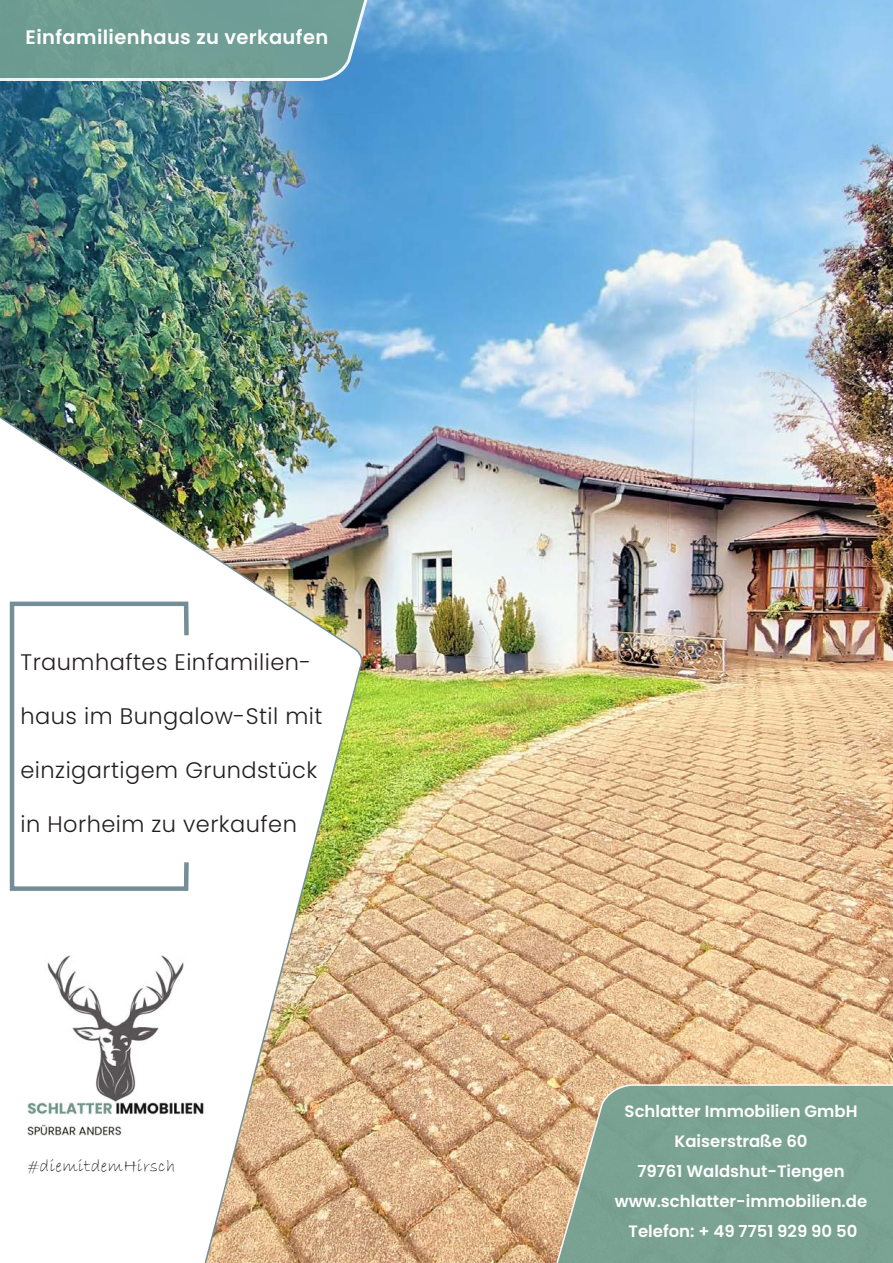
<style>
.page{position:relative;width:893px;height:1263px;background:#fff}
.page>*{position:absolute;margin:0;border:0;box-sizing:border-box;transform-origin:0 0}
.t1{font:300 22.5px "Poppins";letter-spacing:.02em;color:#231f20}
.t2{font:600 19.5px "Poppins";letter-spacing:.02em;color:#fff}
.t3{font:18px "Bradley Hand ITC";letter-spacing:.02em;color:#231f20}
.t4{font:600 16.5px "Poppins";color:#fff}
</style>
<div class="page">
<img style="left:0;top:0;width:893px;height:1263px">
<svg style="left:0;top:0;width:419px;height:82px;background:#70a0a1"></svg>
<svg style="left:531px;top:1083px;width:362px;height:180px;background:#89a591"></svg>
<img style="left:0;top:301px;width:365px;height:962px">
<svg style="left:8px;top:599px;width:183px;height:294px"></svg>
<img style="left:27px;top:954px;width:178px;height:182px">
<p class="t2" style="left:26px;top:26px;width:304px">Einfamilienhaus zu verkaufen</p>
<p class="t1" style="left:21px;top:649px;width:292px">Traumhaftes Einfamilien-</p>
<p class="t1" style="left:21px;top:703px;width:303px">haus im Bungalow-Stil mit</p>
<p class="t1" style="left:21px;top:757px;width:298px">einzigartigem Grundstück</p>
<p class="t1" style="left:21px;top:811px;width:278px">in Horheim zu verkaufen</p>
<p class="t3" style="left:28px;top:1154px;width:149px">#diemitdemHirsch</p>
<p class="t4" style="left:625px;top:1101px;width:234px">Schlatter Immobilien GmbH</p>
<p class="t4" style="left:674px;top:1131px;width:135px">Kaiserstraße 60</p>
<p class="t4" style="left:637px;top:1161px;width:209px">79761 Waldshut-Tiengen</p>
<p class="t4" style="left:615px;top:1191px;width:254px">www.schlatter-immobilien.de</p>
<p class="t4" style="left:629px;top:1221px;width:230px">Telefon: + 49 7751 929 90 50</p>
</div>
